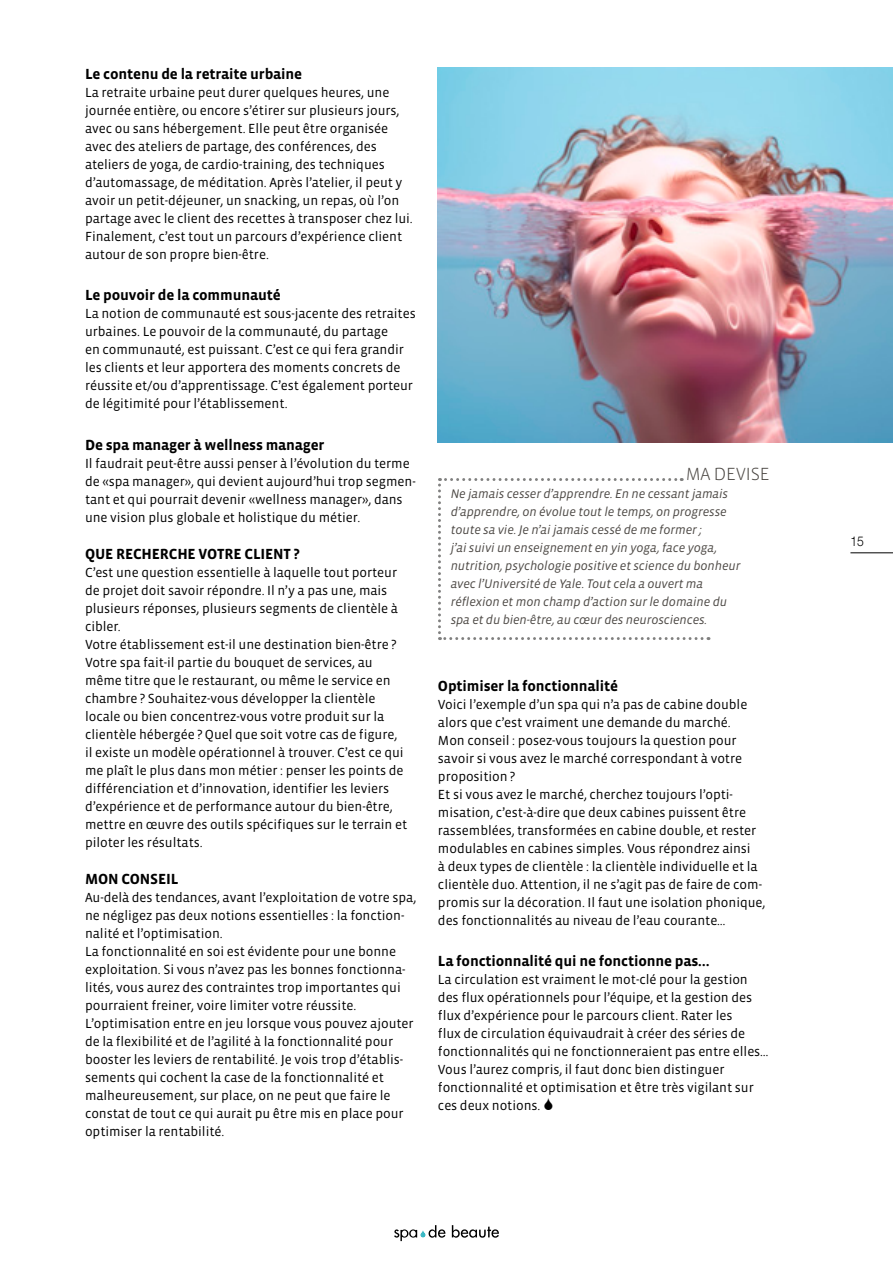
<style>
.page{position:relative;width:893px;height:1263px;background:#fff}
.page>*{position:absolute;margin:0;border:0;box-sizing:border-box;transform-origin:0 0}
.t1{font:300 18px "Vista Sans";letter-spacing:-.01em;color:#4c4844}
.t2{font:700 15px "Vista Sans";letter-spacing:-.01em;color:#000}
.t3{font:13.5px/18px "Vista Sans";letter-spacing:-.005em;color:#000}
.t4{font:300 13.5px "Helvetica Neue";color:#000;scale:.9 1}
.t5{font:italic 12.75px/18px "Vista Sans";letter-spacing:-.01em;color:#4c4844}
</style>
<div class="page">
<img style="left:438px;top:68px;width:455px;height:375px">
<svg style="left:438px;top:478px;width:264px;height:162px"></svg>
<svg style="left:394px;top:1225px;width:51px;height:16px"></svg>
<svg style="left:452px;top:1225px;width:47px;height:13px"></svg>
<hr style="left:850px;top:552px;width:43px;height:1px;background:#000">
<p class="t2" style="left:85px;top:67px;width:219px">Le contenu de la retraite urbaine</p>
<p class="t3" style="left:85px;top:84px;width:329px">La retraite urbaine peut durer quelques heures, une journée entière, ou encore s’étirer sur plusieurs jours, avec ou sans hébergement. Elle peut être organisée avec des ateliers de partage, des conférences, des ateliers de yoga, de cardio-training, des techniques d’automassage, de méditation. Après l’atelier, il peut y avoir un petit-déjeuner, un snacking, un repas, où l’on partage avec le client des recettes à transposer chez lui.<br>Finalement, c’est tout un parcours d’expérience client autour de son propre bien-être.</p>
<p class="t2" style="left:85px;top:288px;width:197px">Le pouvoir de la communauté</p>
<p class="t3" style="left:85px;top:306px;width:332px">La notion de communauté est sous-jacente des retraites urbaines. Le pouvoir de la communauté, du partage<br>en communauté, est puissant. C’est ce qui fera grandir les clients et leur apportera des moments concrets de réussite et/ou d’apprentissage. C’est également porteur de légitimité pour l’établissement.</p>
<p class="t2" style="left:85px;top:438px;width:241px">De spa manager à wellness manager</p>
<p class="t3" style="left:85px;top:455px;width:332px">Il faudrait peut-être aussi penser à l’évolution du terme de «spa manager», qui devient aujourd’hui trop segmen&shy;tant et qui pourrait devenir «wellness manager», dans une vision plus globale et holistique du métier.</p>
<p class="t2" style="left:85px;top:547px;width:216px">QUE RECHERCHE VOTRE CLIENT ?</p>
<p class="t3" style="left:85px;top:565px;width:324px">C’est une question essentielle à laquelle tout porteur de projet doit savoir répondre. Il n’y a pas une, mais plusieurs réponses, plusieurs segments de clientèle à cibler.<br>Votre établissement est-il une destination bien-être ?<br>Votre spa fait-il partie du bouquet de services, au même titre que le restaurant, ou même le service en chambre ? Souhaitez-vous développer la clientèle locale ou bien concentrez-vous votre produit sur la clientèle hébergée ? Quel que soit votre cas de figure, il existe un modèle opérationnel à trouver. C’est ce qui me plaît le plus dans mon métier : penser les points de différenciation et d’innovation, identifier les leviers d’expérience et de performance autour du bien-être, mettre en œuvre des outils spécifiques sur le terrain et piloter les résultats.</p>
<p class="t2" style="left:85px;top:872px;width:95px">MON CONSEIL</p>
<p class="t3" style="left:85px;top:890px;width:333px">Au-delà des tendances, avant l’exploitation de votre spa, ne négligez pas deux notions essentielles : la fonction&shy;nalité et l’optimisation.<br>La fonctionnalité en soi est évidente pour une bonne exploitation. Si vous n’avez pas les bonnes fonctionna&shy;lités, vous aurez des contraintes trop importantes qui pourraient freiner, voire limiter votre réussite.<br>L’optimisation entre en jeu lorsque vous pouvez ajouter de la flexibilité et de l’agilité à la fonctionnalité pour booster les leviers de rentabilité. Je vois trop d’établis&shy;sements qui cochent la case de la fonctionnalité et malheureusement, sur place, on ne peut que faire le constat de tout ce qui aurait pu être mis en place pour optimiser la rentabilité.</p>
<h1 class="t1" style="left:686px;top:463px;width:85px">MA DEVISE</h1>
<p class="t5" style="left:451px;top:485px;width:291px">Ne jamais cesser d’apprendre. En ne cessant jamais d’apprendre, on évolue tout le temps, on progresse toute sa vie. Je n’ai jamais cessé de me former ;<br>j’ai suivi un enseignement en yin yoga, face yoga, nutrition, psychologie positive et science du bonheur avec l’Université de Yale. Tout cela a ouvert ma réflexion et mon champ d’action sur le domaine du spa et du bien-être, au cœur des neurosciences.</p>
<p class="t2" style="left:438px;top:678px;width:182px">Optimiser la fonctionnalité</p>
<p class="t3" style="left:438px;top:696px;width:329px">Voici l’exemple d’un spa qui n’a pas de cabine double alors que c’est vraiment une demande du marché.<br>Mon conseil : posez-vous toujours la question pour savoir si vous avez le marché correspondant à votre proposition ?<br>Et si vous avez le marché, cherchez toujours l’opti&shy;misation, c’est-à-dire que deux cabines puissent être rassemblées, transformées en cabine double, et rester modulables en cabines simples. Vous répondrez ainsi<br>à deux types de clientèle : la clientèle individuelle et la clientèle duo. Attention, il ne s’agit pas de faire de com&shy;promis sur la décoration. Il faut une isolation phonique, des fonctionnalités au niveau de l’eau courante…</p>
<p class="t2" style="left:438px;top:954px;width:273px">La fonctionnalité qui ne fonctionne pas…</p>
<p class="t3" style="left:438px;top:972px;width:332px">La circulation est vraiment le mot-clé pour la gestion des flux opérationnels pour l’équipe, et la gestion des flux d’expérience pour le parcours client. Rater les<br>flux de circulation équivaudrait à créer des séries de fonctionnalités qui ne fonctionneraient pas entre elles… Vous l’aurez compris, il faut donc bien distinguer fonctionnalité et optimisation et être très vigilant sur ces deux notions.</p>
<p class="t4" style="left:850px;top:533px;width:17px">15</p>
</div>
